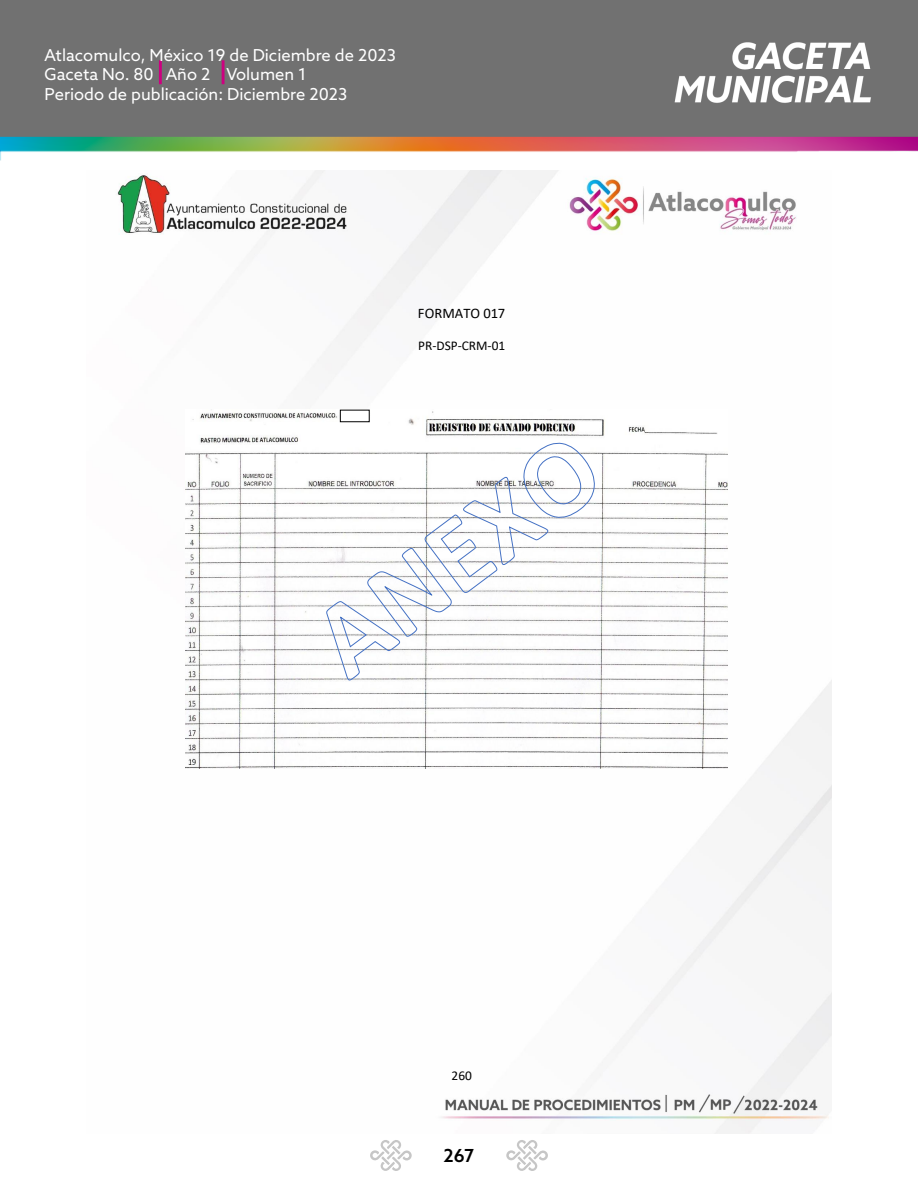
<style>
.page{position:relative;width:918px;height:1188px;background:#fff}
.page>*{position:absolute;margin:0;border:0;box-sizing:border-box;transform-origin:0 0}
.t1{font:500 18px "Azo Sans";color:#000}
.t2{font:16.5px/19.8px "Azo Sans";color:#fff}
.t3{font:14.55px "Calibri";color:#000}
.t4{font:13.35px "Calibri";color:#000}
</style>
<div class="page">
<img style="left:117px;top:170px;width:714px;height:964px">
<img style="left:186px;top:409px;width:542px;height:359px">
<img style="left:247px;top:374px;width:434px;height:381px">
<svg style="left:326px;top:442px;width:269px;height:239px"></svg>
<div style="left:340px;top:410px;width:29px;height:12px;background:#fff"></div>
<img style="left:0;top:0;width:918px;height:161px">
<svg style="left:506px;top:1140px;width:42px;height:31px"></svg>
<svg style="left:370px;top:1140px;width:42px;height:31px"></svg>
<p class="t2" style="left:45px;top:45px;width:353px">Atlacomulco, México 19 de Diciembre de 2023<br>Gaceta No. 80 Año 2 Volumen 1<br>Periodo de publicación: Diciembre 2023</p>
<p class="t3" style="left:418px;top:303px;width:89px">FORMATO 017</p>
<p class="t4" style="left:418px;top:336px;width:89px">PR-DSP-CRM-01</p>
<p class="t4" style="left:452px;top:1066px;width:22px">260</p>
<p class="t1" style="left:444px;top:1144px;width:32px">267</p>
</div>
